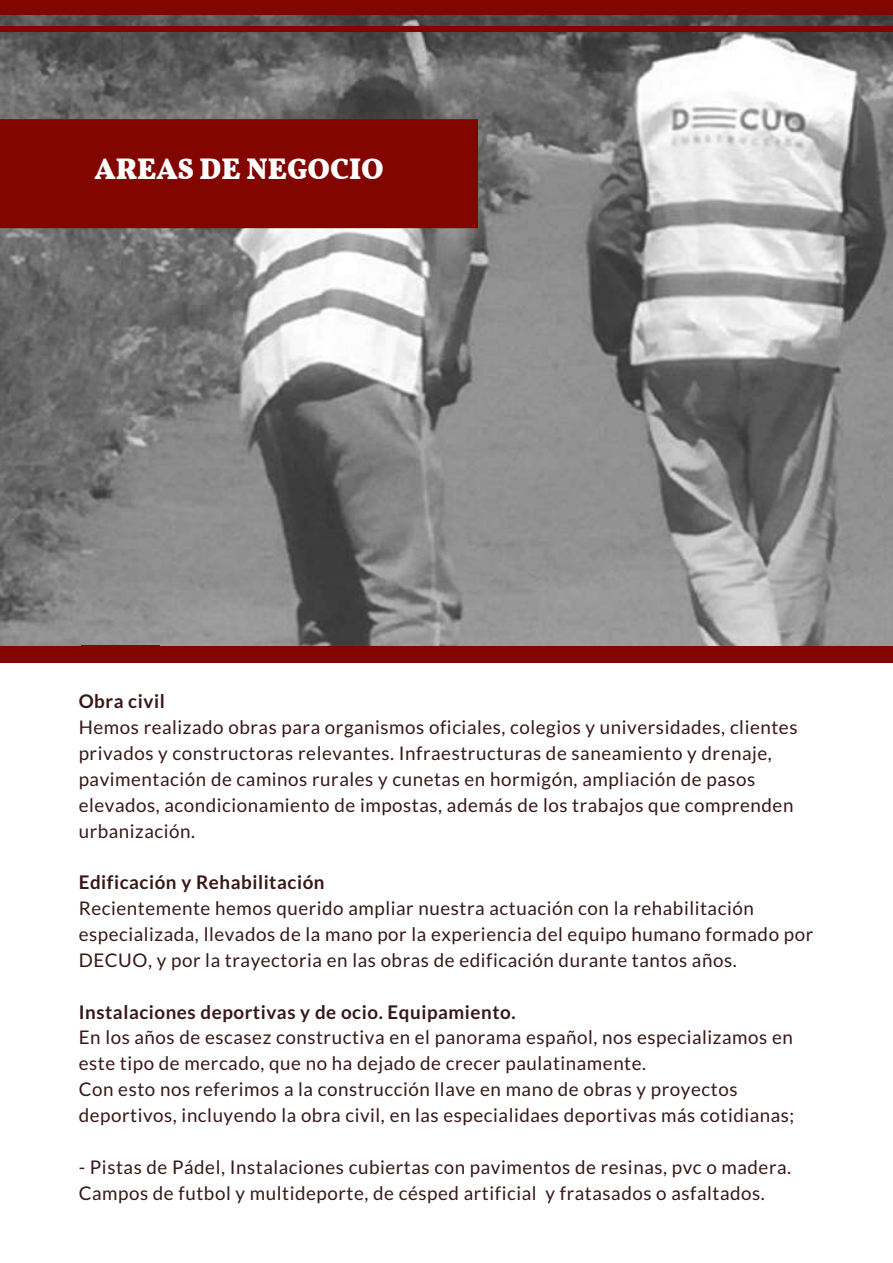
<style>
.page{position:relative;width:893px;height:1263px;background:#fff}
.page>*{position:absolute;margin:0;border:0;box-sizing:border-box;transform-origin:0 0}
.t1{font:700 29.7px "Vollkorn";color:#fff}
.t2{font:18.75px/25.8px "Lato";letter-spacing:.03em;color:#361817}
.t3{font:700 18.75px "Lato";letter-spacing:.03em;color:#361817}
</style>
<div class="page">
<div style="left:0;top:601px;width:892px;height:61px;background:#820500"></div>
<img style="left:0;top:15px;width:892px;height:630px">
<div style="left:0;top:26px;width:892px;height:6px;background:#820500"></div>
<div style="left:0;top:0;width:892px;height:15px;background:#820500"></div>
<div style="left:0;top:119px;width:478px;height:109px;background:#820500"></div>
<h1 class="t1" style="left:94px;top:151px;width:291px">AREAS DE NEGOCIO</h1>
<p class="t3" style="left:79px;top:690px;width:87px">Obra civil</p>
<p class="t2" style="left:79px;top:714px;width:720px">Hemos realizado obras para organismos oficiales, colegios y universidades, clientes privados y constructoras relevantes. Infraestructuras de saneamiento y drenaje, pavimentación de caminos rurales y cunetas en hormigón, ampliación de pasos elevados, acondicionamiento de impostas, además de los trabajos que comprenden urbanización.</p>
<p class="t3" style="left:79px;top:871px;width:247px">Edificación y Rehabilitación</p>
<p class="t2" style="left:79px;top:895px;width:736px">Recientemente hemos querido ampliar nuestra actuación con la rehabilitación especializada, llevados de la mano por la experiencia del equipo humano formado por<br>DECUO, y por la trayectoria en las obras de edificación durante tantos años.</p>
<p class="t3" style="left:79px;top:1000px;width:438px">Instalaciones deportivas y de ocio. Equipamiento.</p>
<p class="t2" style="left:79px;top:1024px;width:717px">En los años de escasez constructiva en el panorama español, nos especializamos en este tipo de mercado, que no ha dejado de crecer paulatinamente.<br>Con esto nos referimos a la construcción llave en mano de obras y proyectos deportivos, incluyendo la obra civil, en las especialidaes deportivas más cotidianas;</p>
<p class="t2" style="left:79px;top:1153px;width:714px">- Pistas de Pádel, Instalaciones cubiertas con pavimentos de resinas, pvc o madera.<br>Campos de futbol y multideporte, de césped artificial y fratasados o asfaltados.</p>
</div>
